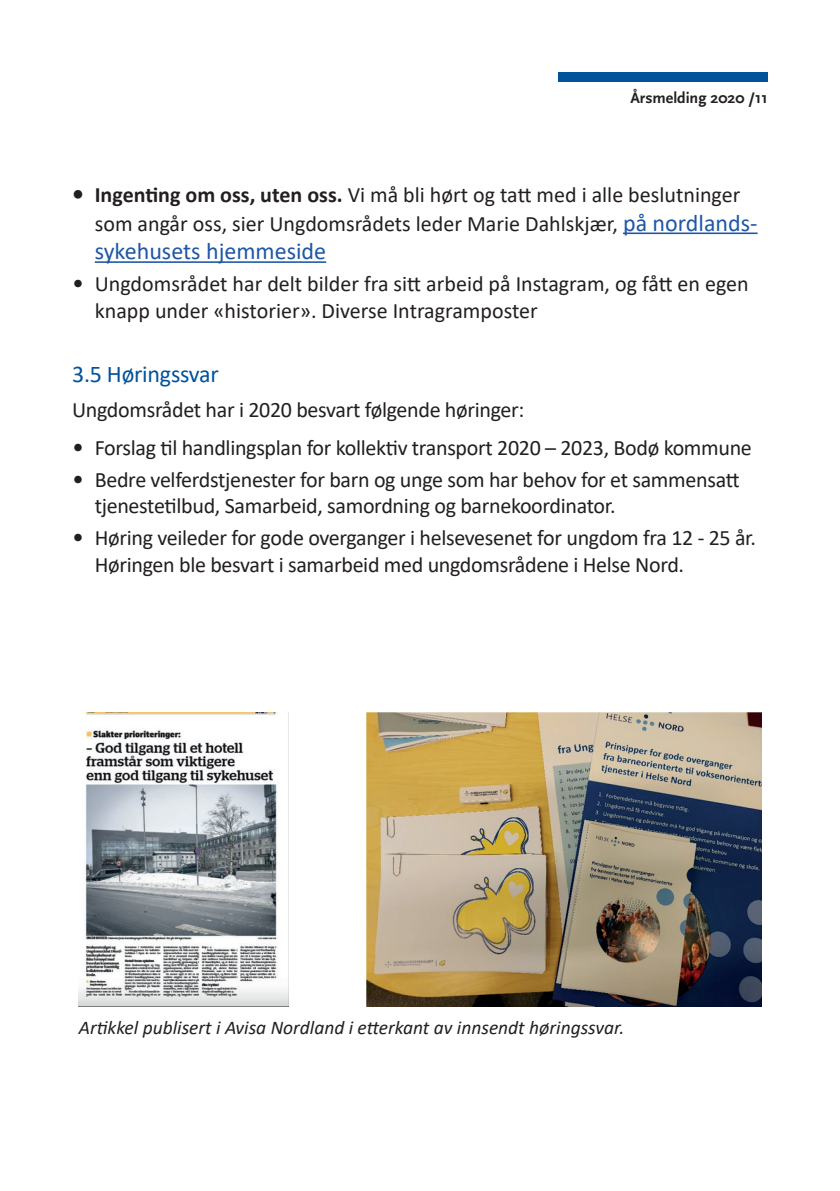
<style>
.page{position:relative;width:840px;height:1191px;background:#fff}
.page>*{position:absolute;margin:0;border:0;box-sizing:border-box;transform-origin:0 0}
.t1{font:24px "Calibri";color:#1e56a6}
.t2{font:24px "Calibri";letter-spacing:-.01em;color:#01529b}
.t3{font:22px/26.4px "Calibri";letter-spacing:-.015em;color:#231f20}
.t4{font:italic 19.4px "Calibri";color:#231f20}
.t5{font:700 16px "Scala Sans OT";color:#231f20}
.s1{font-weight:700;font-size:24px}
.s2{font-weight:700}
.s3{font-size:24px;color:#1e56a6}
.s4{font-size:24px}
</style>
<div class="page">
<div style="left:557px;top:72px;width:210px;height:9px;background:#01529b"></div>
<hr style="left:622px;top:232px;width:135px;height:2px;background:#1e56a6">
<hr style="left:95px;top:261px;width:231px;height:2px;background:#1e56a6">
<img style="left:366px;top:712px;width:394px;height:294px">
<img style="left:79px;top:712px;width:209px;height:294px">
<p class="t5" style="left:630px;top:89px;width:139px">Årsmelding 2020 /11</p>
<p class="t3" style="left:95px;top:179px;width:664px;line-height:28.8px;text-indent:-23px"><span class="s1">•</span> <span class="s2">Ingenting om oss, uten oss.</span> Vi må bli hørt og tatt med i alle beslutninger som angår oss, sier Ungdomsrådets leder Marie Dahlskjær, <span class="s3">på nordlands-</span></p>
<p class="t1" style="left:95px;top:235px;width:233px">sykehusets hjemmeside</p>
<p class="t3" style="left:95px;top:270px;width:655px;text-indent:-23px"><span class="s4">•</span> Ungdomsrådet har delt bilder fra sitt arbeid på Instagram, og fått en egen knapp under «historier». Diverse Intragramposter</p>
<p class="t2" style="left:72px;top:357px;width:148px">3.5 Høringssvar</p>
<p class="t3" style="left:72px;top:396px;width:453px">Ungdomsrådet har i 2020 besvart følgende høringer:</p>
<p class="t3" style="left:72px;top:433px;width:681px"><span class="s4">•</span> Forslag til handlingsplan for kollektiv transport 2020 – 2023, Bodø kommune</p>
<p class="t3" style="left:95px;top:466px;width:646px;text-indent:-23px"><span class="s4">•</span> Bedre velferdstjenester for barn og unge som har behov for et sammensatt tjenestetilbud, Samarbeid, samordning og barnekoordinator.</p>
<p class="t3" style="left:95px;top:524px;width:662px;text-indent:-23px"><span class="s4">•</span> Høring veileder for gode overganger i helsevesenet for ungdom fra 12 - 25 år.<br>Høringen ble besvart i samarbeid med ungdomsrådene i Helse Nord.</p>
<p class="t4" style="left:79px;top:1014px;width:546px">Artikkel publisert i Avisa Nordland i etterkant av innsendt høringssvar.</p>
</div>
